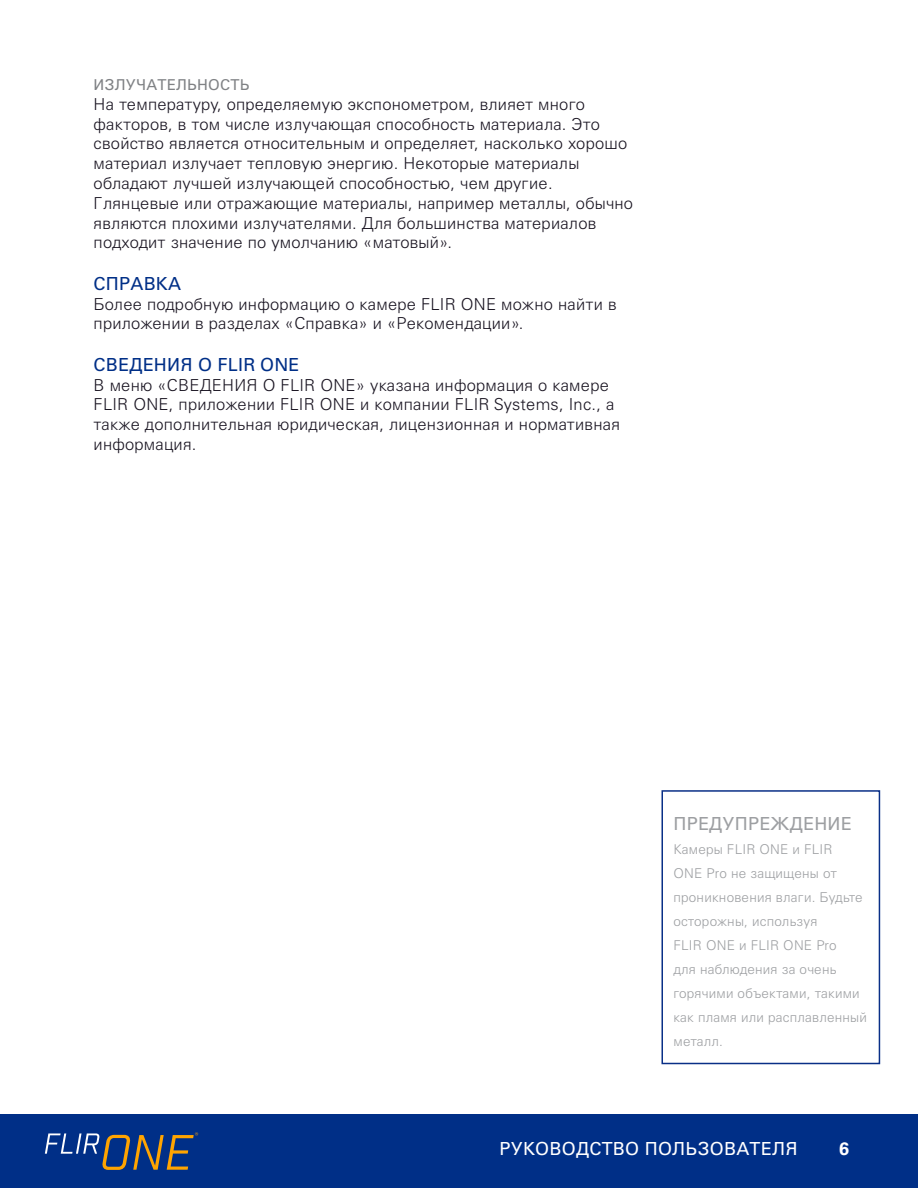
<style>
.page{position:relative;width:918px;height:1188px;background:#fff}
.page>*{position:absolute;margin:0;border:0;box-sizing:border-box;transform-origin:0 0}
.t1{font:18px "Univers LTCYR 55 Roman";letter-spacing:.015em;color:#fff}
.t2{font:18px "Univers LTCYR 55 Roman";letter-spacing:.015em;color:#002f87}
.t3{font:18px "Univers LTCYR 55 Roman";letter-spacing:.015em;color:#9d9fa2}
.t4{font:700 18px "Univers LTCYR 65";color:#fff}
.t5{font:300 16.5px/19.8px "Univers LTCYR 45";letter-spacing:.015em;color:#191421}
.t6{font:15px "Univers LTCYR 55 Roman";letter-spacing:.015em;color:#808285}
.t7{font:300 13.5px/24px "Univers LTCYR 45";letter-spacing:.015em;color:#9d9fa2}
</style>
<div class="page">
<div style="left:0;top:1114px;width:918px;height:74px;background:#002f87"></div>
<svg style="left:45px;top:1132px;width:153px;height:38px"></svg>
<div style="left:662px;top:790px;width:218px;height:274px;border:2px solid #092f87"></div>
<p class="t6" style="left:94px;top:74px;width:157px">ИЗЛУЧАТЕЛЬНОСТЬ</p>
<p class="t5" style="left:94px;top:94px;width:541px">На температуру, определяемую экспонометром, влияет много факторов, в том числе излучающая способность материала. Это свойство является относительным и определяет, насколько хорошо материал излучает тепловую энергию. Некоторые материалы обладают лучшей излучающей способностью, чем другие.<br>Глянцевые или отражающие материалы, например металлы, обычно являются плохими излучателями. Для большинства материалов подходит значение по умолчанию «матовый».</p>
<p class="t2" style="left:94px;top:271px;width:89px">СПРАВКА</p>
<p class="t5" style="left:94px;top:293px;width:524px">Более подробную информацию о камере FLIR ONE можно найти в приложении в разделах «Справка» и «Рекомендации».</p>
<p class="t2" style="left:94px;top:352px;width:208px">СВЕДЕНИЯ О FLIR ONE</p>
<p class="t5" style="left:94px;top:374px;width:528px">В меню «СВЕДЕНИЯ О FLIR ONE» указана информация о камере FLIR ONE, приложении FLIR ONE и компании FLIR Systems, Inc., а также дополнительная юридическая, лицензионная и нормативная информация.</p>
<p class="t3" style="left:674px;top:811px;width:180px">ПРЕДУПРЕЖДЕНИЕ</p>
<p class="t7" style="left:674px;top:837px;width:195px">Камеры FLIR ONE и FLIR<br>ONE Pro не защищены от проникновения влаги. Будьте осторожны, используя<br>FLIR ONE и FLIR ONE Pro<br>для наблюдения за очень горячими объектами, такими как пламя или расплавленный металл.</p>
<p class="t1" style="left:500px;top:1136px;width:299px">РУКОВОДСТВО ПОЛЬЗОВАТЕЛЯ</p>
<p class="t4" style="left:839px;top:1136px;width:12px">6</p>
</div>
